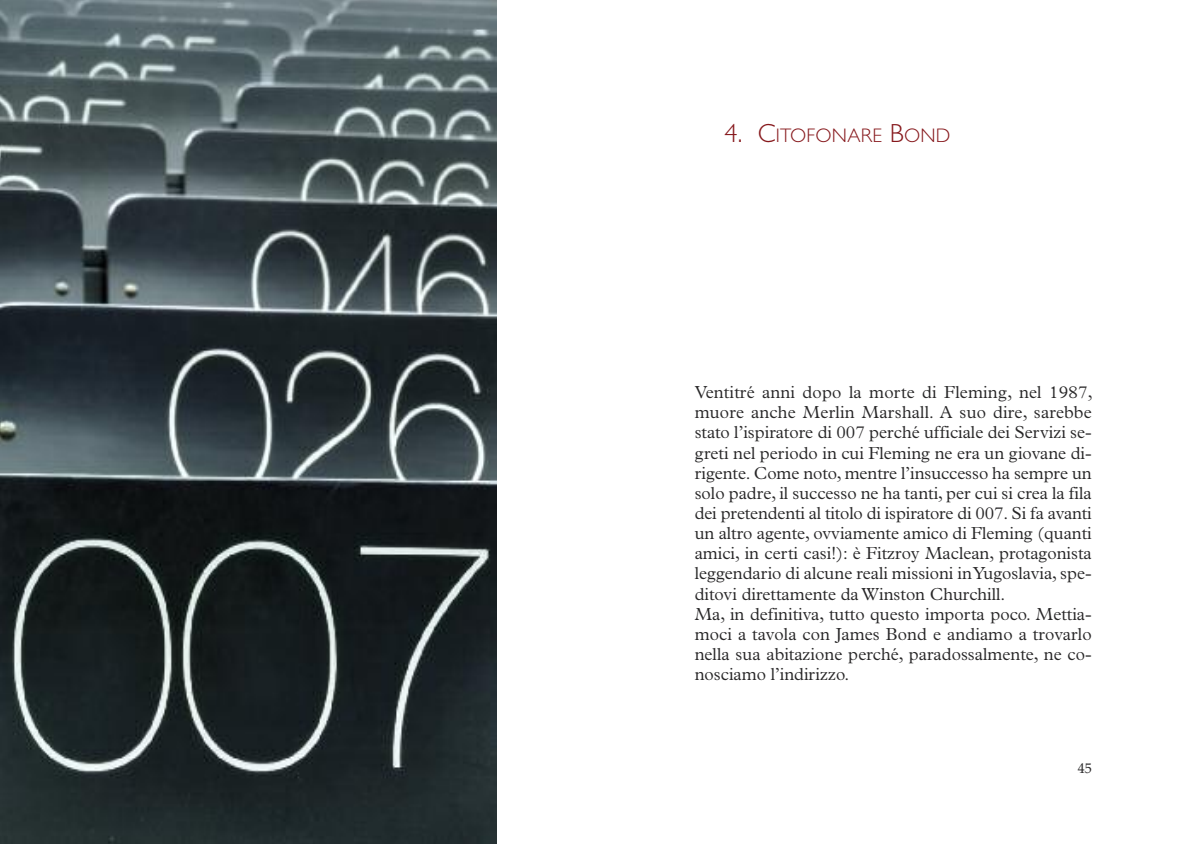
<style>
.page{position:relative;width:1191px;height:844px;background:#fff}
.page>*{position:absolute;margin:0;border:0;box-sizing:border-box;transform-origin:0 0}
.t1{font:300 19.6px "Gill Sans";letter-spacing:.01em;color:#86181c}
.t2{font:300 17.5px/20.1px "Plantin";color:#272627}
.t3{font:14px "Palatino";color:#272627}
.s1{font-size:26.25px}
</style>
<div class="page">
<img style="left:0;top:0;width:496px;height:843px">
<p class="t1" style="left:724px;top:128px;width:227px"><span class="s1">4. C</span>ITOFONARE <span class="s1">B</span>OND</p>
<p class="t2" style="left:694px;top:383px;width:399px">Ventitré anni dopo la morte di Fleming, nel 1987, muore anche Merlin Marshall. A suo dire, sarebbe stato l’ispiratore di 007 perché ufficiale dei Servizi se&shy;greti nel periodo in cui Fleming ne era un giovane di&shy;rigente. Come noto, mentre l’insuccesso ha sempre un solo padre, il successo ne ha tanti, per cui si crea la fila dei pretendenti al titolo di ispiratore di 007. Si fa avanti un altro agente, ovviamente amico di Fleming (quanti amici, in certi casi!): è Fitzroy Maclean, protagonista leggendario di alcune reali missioni inYugoslavia, spe&shy;ditovi direttamente daWinston Churchill.<br>Ma, in definitiva, tutto questo importa poco. Mettia&shy;moci a tavola con James Bond e andiamo a trovarlo nella sua abitazione perché, paradossalmente, ne co&shy;nosciamo l’indirizzo.</p>
<p class="t3" style="left:1077px;top:761px;width:15px">45</p>
</div>
